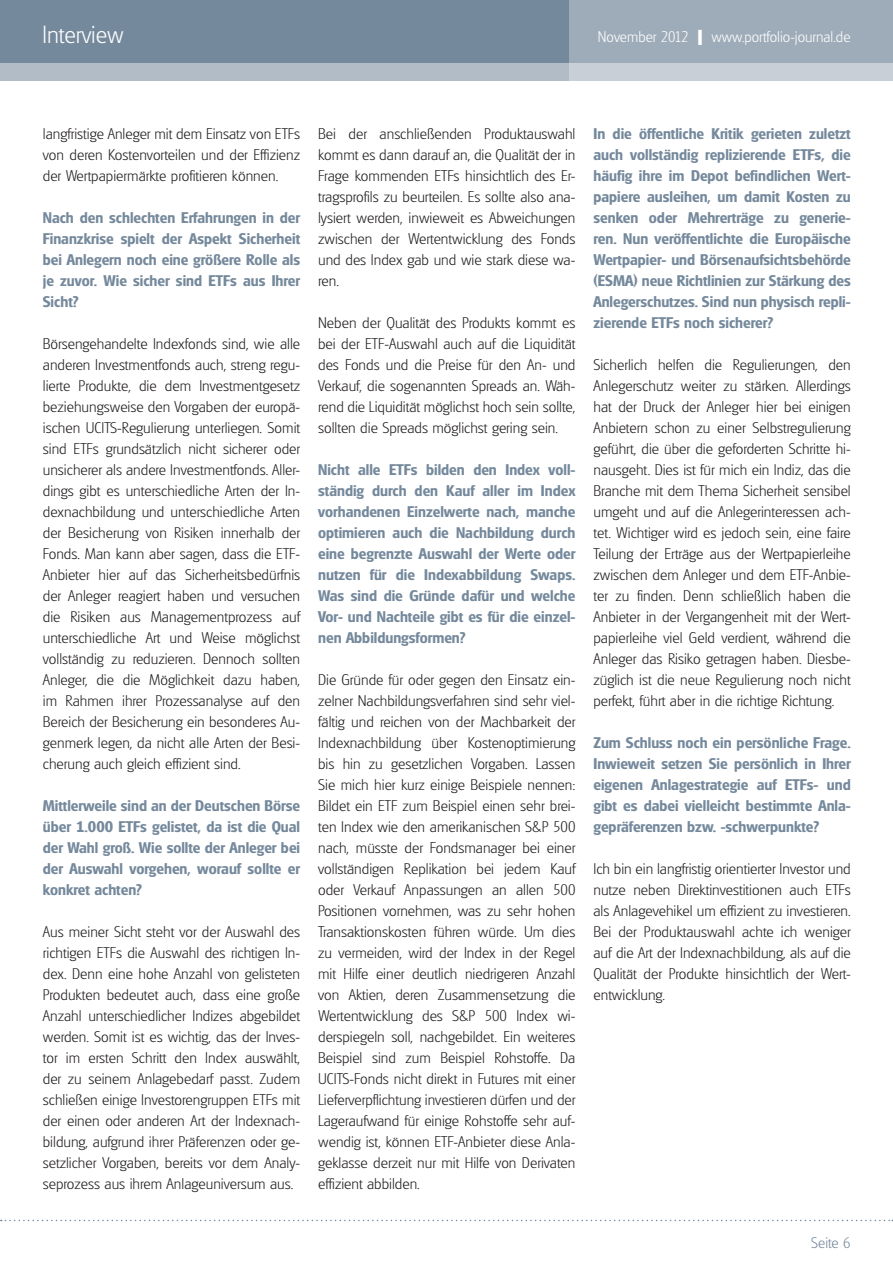
<style>
.page{position:relative;width:893px;height:1263px;background:#fff}
.page>*{position:absolute;margin:0;border:0;box-sizing:border-box;transform-origin:0 0}
.t1{font:200 24px "Glasgow Serial";color:#fff}
.t2{font:200 15px/21px "Glasgow Serial";color:#231f20;text-align:justify}
.t3{font:700 15px/21px "Glasgow Serial";color:#75899c;text-align:justify}
.t4{font:200 15px "Glasgow Serial";color:#fff}
.t5{font:200 15px "Glasgow Serial";color:#75899c}
.s1{font-weight:700;font-size:21px}
</style>
<div class="page">
<div style="left:0;top:0;width:893px;height:81px;background:#75899c"></div>
<div style="left:0;top:64px;width:893px;height:17px;background:#b1bcc7"></div>
<svg style="left:570px;top:0;width:323px;height:81px;background:#a7b3bf"></svg>
<svg style="left:1px;top:1220px;width:892px;height:1px"></svg>
<h1 class="t1" style="left:43px;top:20px;width:83px">Interview</h1>
<p class="t4" style="left:598px;top:27px;width:254px">November 2012 <span class="s1">I</span> www.portfolio-journal.de</p>
<p class="t2" style="left:43px;top:123px;width:259px">langfristige Anleger mit dem Einsatz von ETFs von deren Kostenvorteilen und der Effizienz der Wertpapiermärkte profitieren können.</p>
<p class="t3" style="left:43px;top:207px;width:259px">Nach den schlechten Erfahrungen in der Finanzkrise spielt der Aspekt Sicherheit bei Anlegern noch eine größere Rolle als je zuvor. Wie sicher sind ETFs aus Ihrer Sicht?</p>
<p class="t2" style="left:43px;top:333px;width:259px">Börsengehandelte Indexfonds sind, wie alle anderen Investmentfonds auch, streng regu&shy;lierte Produkte, die dem Investmentgesetz beziehungsweise den Vorgaben der europä&shy;ischen UCITS-Regulierung unterliegen. Somit sind ETFs grundsätzlich nicht sicherer oder unsicherer als andere Investmentfonds. Aller&shy;dings gibt es unterschiedliche Arten der In&shy;dexnachbildung und unterschiedliche Arten der Besicherung von Risiken innerhalb der Fonds. Man kann aber sagen, dass die ETF-Anbieter hier auf das Sicherheitsbedürfnis der Anleger reagiert haben und versuchen die Risiken aus Managementprozess auf unterschiedliche Art und Weise möglichst vollständig zu reduzieren. Dennoch sollten Anleger, die die Möglichkeit dazu haben, im Rahmen ihrer Prozessanalyse auf den Bereich der Besicherung ein besonderes Au&shy;genmerk legen, da nicht alle Arten der Besi&shy;cherung auch gleich effizient sind.</p>
<p class="t3" style="left:43px;top:795px;width:259px">Mittlerweile sind an der Deutschen Börse über 1.000 ETFs gelistet, da ist die Qual der Wahl groß. Wie sollte der Anleger bei der Auswahl vorgehen, worauf sollte er konkret achten?</p>
<p class="t2" style="left:43px;top:921px;width:259px">Aus meiner Sicht steht vor der Auswahl des richtigen ETFs die Auswahl des richtigen In&shy;dex. Denn eine hohe Anzahl von gelisteten Produkten bedeutet auch, dass eine große Anzahl unterschiedlicher Indizes abgebildet werden. Somit ist es wichtig, das der Inves&shy;tor im ersten Schritt den Index auswählt, der zu seinem Anlagebedarf passt. Zudem schließen einige Investorengruppen ETFs mit der einen oder anderen Art der Indexnach&shy;bildung, aufgrund ihrer Präferenzen oder ge&shy;setzlicher Vorgaben, bereits vor dem Analy&shy;seprozess aus ihrem Anlageuniversum aus.</p>
<p class="t2" style="left:318px;top:123px;width:259px">Bei der anschließenden Produktauswahl kommt es dann darauf an, die Qualität der in Frage kommenden ETFs hinsichtlich des Er&shy;tragsprofils zu beurteilen. Es sollte also ana&shy;lysiert werden, inwieweit es Abweichungen zwischen der Wertentwicklung des Fonds und des Index gab und wie stark diese wa&shy;ren.</p>
<p class="t2" style="left:318px;top:312px;width:259px">Neben der Qualität des Produkts kommt es bei der ETF-Auswahl auch auf die Liquidität des Fonds und die Preise für den An- und Verkauf, die sogenannten Spreads an. Wäh&shy;rend die Liquidität möglichst hoch sein sollte, sollten die Spreads möglichst gering sein.</p>
<p class="t3" style="left:318px;top:459px;width:259px">Nicht alle ETFs bilden den Index voll&shy;ständig durch den Kauf aller im Index vorhandenen Einzelwerte nach, manche optimieren auch die Nachbildung durch eine begrenzte Auswahl der Werte oder nutzen für die Indexabbildung Swaps.<br>Was sind die Gründe dafür und welche Vor- und Nachteile gibt es für die einzel&shy;nen Abbildungsformen?</p>
<p class="t2" style="left:318px;top:669px;width:259px">Die Gründe für oder gegen den Einsatz ein&shy;zelner Nachbildungsverfahren sind sehr viel&shy;fältig und reichen von der Machbarkeit der Indexnachbildung über Kostenoptimierung bis hin zu gesetzlichen Vorgaben. Lassen Sie mich hier kurz einige Beispiele nennen:<br>Bildet ein ETF zum Beispiel einen sehr brei&shy;ten Index wie den amerikanischen S&amp;P 500 nach, müsste der Fondsmanager bei einer vollständigen Replikation bei jedem Kauf oder Verkauf Anpassungen an allen 500<br>Positionen vornehmen, was zu sehr hohen Transaktionskosten führen würde. Um dies zu vermeiden, wird der Index in der Regel mit Hilfe einer deutlich niedrigeren Anzahl von Aktien, deren Zusammensetzung die Wertentwicklung des S&amp;P 500 Index wi&shy;derspiegeln soll, nachgebildet. Ein weiteres Beispiel sind zum Beispiel Rohstoffe. Da UCITS-Fonds nicht direkt in Futures mit einer Lieferverpflichtung investieren dürfen und der Lageraufwand für einige Rohstoffe sehr auf&shy;wendig ist, können ETF-Anbieter diese Anla&shy;geklasse derzeit nur mit Hilfe von Derivaten effizient abbilden.</p>
<p class="t3" style="left:593px;top:123px;width:259px">In die öffentliche Kritik gerieten zuletzt auch vollständig replizierende ETFs, die häufig ihre im Depot befindlichen Wert&shy;papiere ausleihen, um damit Kosten zu senken oder Mehrerträge zu generie&shy;ren. Nun veröffentlichte die Europäische Wertpapier- und Börsenaufsichtsbehörde (ESMA) neue Richtlinien zur Stärkung des Anlegerschutzes. Sind nun physisch repli&shy;zierende ETFs noch sicherer?</p>
<p class="t2" style="left:593px;top:354px;width:259px">Sicherlich helfen die Regulierungen, den Anlegerschutz weiter zu stärken. Allerdings hat der Druck der Anleger hier bei einigen Anbietern schon zu einer Selbstregulierung geführt, die über die geforderten Schritte hi&shy;nausgeht. Dies ist für mich ein Indiz, das die Branche mit dem Thema Sicherheit sensibel umgeht und auf die Anlegerinteressen ach&shy;tet. Wichtiger wird es jedoch sein, eine faire Teilung der Erträge aus der Wertpapierleihe zwischen dem Anleger und dem ETF-Anbie&shy;ter zu finden. Denn schließlich haben die Anbieter in der Vergangenheit mit der Wert&shy;papierleihe viel Geld verdient, während die Anleger das Risiko getragen haben. Diesbe&shy;züglich ist die neue Regulierung noch nicht perfekt, führt aber in die richtige Richtung.</p>
<p class="t3" style="left:593px;top:732px;width:259px">Zum Schluss noch ein persönliche Frage.<br>Inwieweit setzen Sie persönlich in Ihrer eigenen Anlagestrategie auf ETFs- und gibt es dabei vielleicht bestimmte Anla&shy;gepräferenzen bzw. -schwerpunkte?</p>
<p class="t2" style="left:593px;top:858px;width:259px">Ich bin ein langfristig orientierter Investor und nutze neben Direktinvestitionen auch ETFs als Anlagevehikel um effizient zu investieren.<br>Bei der Produktauswahl achte ich weniger auf die Art der Indexnachbildung, als auf die Qualität der Produkte hinsichtlich der Wert&shy;entwicklung.</p>
<p class="t5" style="left:811px;top:1234px;width:41px">Seite 6</p>
</div>
